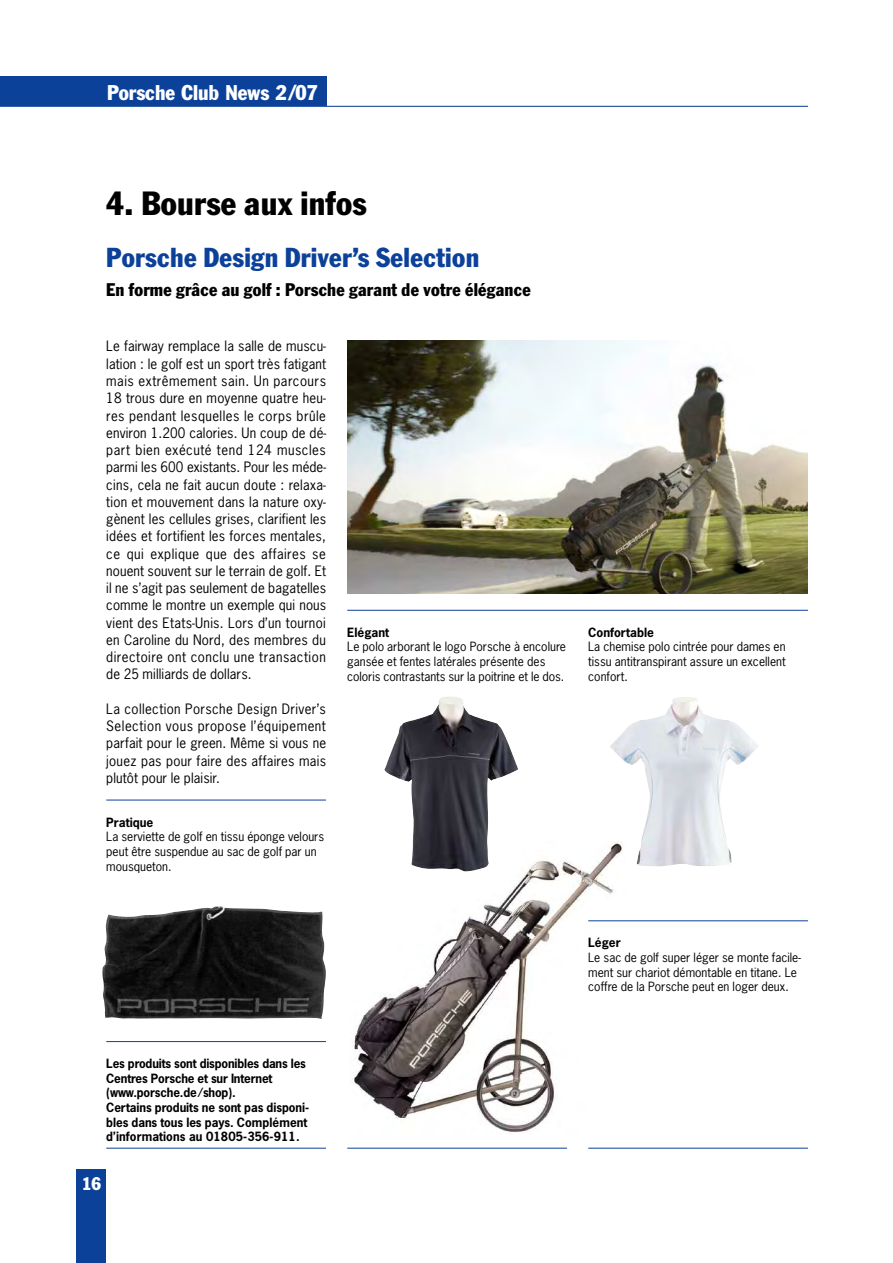
<style>
.page{position:relative;width:893px;height:1263px;background:#fff}
.page>*{position:absolute;margin:0;border:0;box-sizing:border-box;transform-origin:0 0}
.t1{font:condensed 33px "Franklin Gothic";letter-spacing:.01em;color:#000}
.t2{font:condensed 27px "Franklin Gothic";letter-spacing:.015em;color:#0c419a}
.t3{font:condensed 21px "Franklin Gothic";color:#fff}
.t4{font:condensed 18px "Franklin Gothic";letter-spacing:.015em;color:#000}
.t5{font:condensed 18px "Franklin Gothic";color:#fff}
.t6{font:13.5px/17.2px "News Gothic";letter-spacing:.025em;color:#000;text-align:justify}
.t7{font:12px/14.7px "News Gothic";color:#000}
.t8{font:700 12px/14.7px "News Gothic";letter-spacing:-.005em;color:#000}
</style>
<div class="page">
<img style="left:352px;top:848px;width:274px;height:286px">
<img style="left:347px;top:340px;width:461px;height:253px">
<div style="left:0;top:77px;width:326px;height:29px;background:#0c419a"></div>
<div style="left:77px;top:1169px;width:29px;height:94px;background:#0c419a"></div>
<hr style="left:0;top:106px;width:808px;height:1px;background:#0c419a">
<hr style="left:106px;top:800px;width:220px;height:1px;background:#0c419a">
<hr style="left:588px;top:920px;width:220px;height:1px;background:#0c419a">
<hr style="left:106px;top:1041px;width:220px;height:1px;background:#0c419a">
<hr style="left:106px;top:1148px;width:220px;height:1px;background:#0c419a">
<hr style="left:347px;top:1148px;width:220px;height:1px;background:#0c419a">
<hr style="left:588px;top:1148px;width:220px;height:1px;background:#0c419a">
<hr style="left:347px;top:610px;width:461px;height:1px;background:#0c419a">
<img style="left:384px;top:697px;width:134px;height:174px">
<img style="left:102px;top:906px;width:224px;height:113px">
<img style="left:609px;top:697px;width:150px;height:169px">
<h3 class="t3" style="left:107px;top:85px;width:212px">Porsche Club News 2/07</h3>
<h1 class="t1" style="left:106px;top:191px;width:262px">4. Bourse aux infos</h1>
<h2 class="t2" style="left:106px;top:248px;width:374px">Porsche Design Driver’s Selection</h2>
<h3 class="t4" style="left:106px;top:283px;width:426px">En forme grâce au golf : Porsche garant de votre élégance</h3>
<p class="t6" style="left:106px;top:338px;width:221px">Le fairway remplace la salle de muscu&shy;lation : le golf est un sport très fatigant mais extrêmement sain. Un parcours 18 trous dure en moyenne quatre heu&shy;res pendant lesquelles le corps brûle environ 1.200 calories. Un coup de dé&shy;part bien exécuté tend 124 muscles parmi les 600 existants. Pour les méde&shy;cins, cela ne fait aucun doute : relaxa&shy;tion et mouvement dans la nature oxy&shy;gènent les cellules grises, clarifient les idées et fortifient les forces mentales, ce qui explique que des affaires se nouent souvent sur le terrain de golf. Et il ne s’agit pas seulement de bagatelles comme le montre un exemple qui nous vient des Etats-Unis. Lors d’un tournoi en Caroline du Nord, des membres du directoire ont conclu une transaction de 25 milliards de dollars.</p>
<p class="t6" style="left:106px;top:700px;width:221px">La collection Porsche Design Driver’s Selection vous propose l’équipement parfait pour le green. Même si vous ne jouez pas pour faire des affaires mais plutôt pour le plaisir.</p>
<p class="t8" style="left:106px;top:815px;width:49px">Pratique</p>
<p class="t7" style="left:106px;top:830px;width:219px">La serviette de golf en tissu éponge velours peut être suspendue au sac de golf par un mousqueton.</p>
<p class="t8" style="left:347px;top:625px;width:43px">Elégant</p>
<p class="t7" style="left:347px;top:640px;width:220px">Le polo arborant le logo Porsche à encolure gansée et fentes latérales présente des coloris contrastants sur la poitrine et le dos.</p>
<p class="t8" style="left:588px;top:625px;width:67px">Confortable</p>
<p class="t7" style="left:588px;top:640px;width:199px;text-align:justify">La chemise polo cintrée pour dames en tissu antitranspirant assure un excellent confort.</p>
<p class="t8" style="left:106px;top:1057px;width:204px">Les produits sont disponibles dans les Centres Porsche et sur Internet (www.porsche.de ⁄shop).<br>Certains produits ne sont pas disponi&shy;bles dans tous les pays. Complément d’informations au 01805-356-911.</p>
<h3 class="t5" style="left:82px;top:1177px;width:21px">16</h3>
<p class="t8" style="left:588px;top:936px;width:34px">Léger</p>
<p class="t7" style="left:588px;top:950px;width:214px">Le sac de golf super léger se monte facile&shy;ment sur chariot démontable en titane. Le coffre de la Porsche peut en loger deux.</p>
</div>
